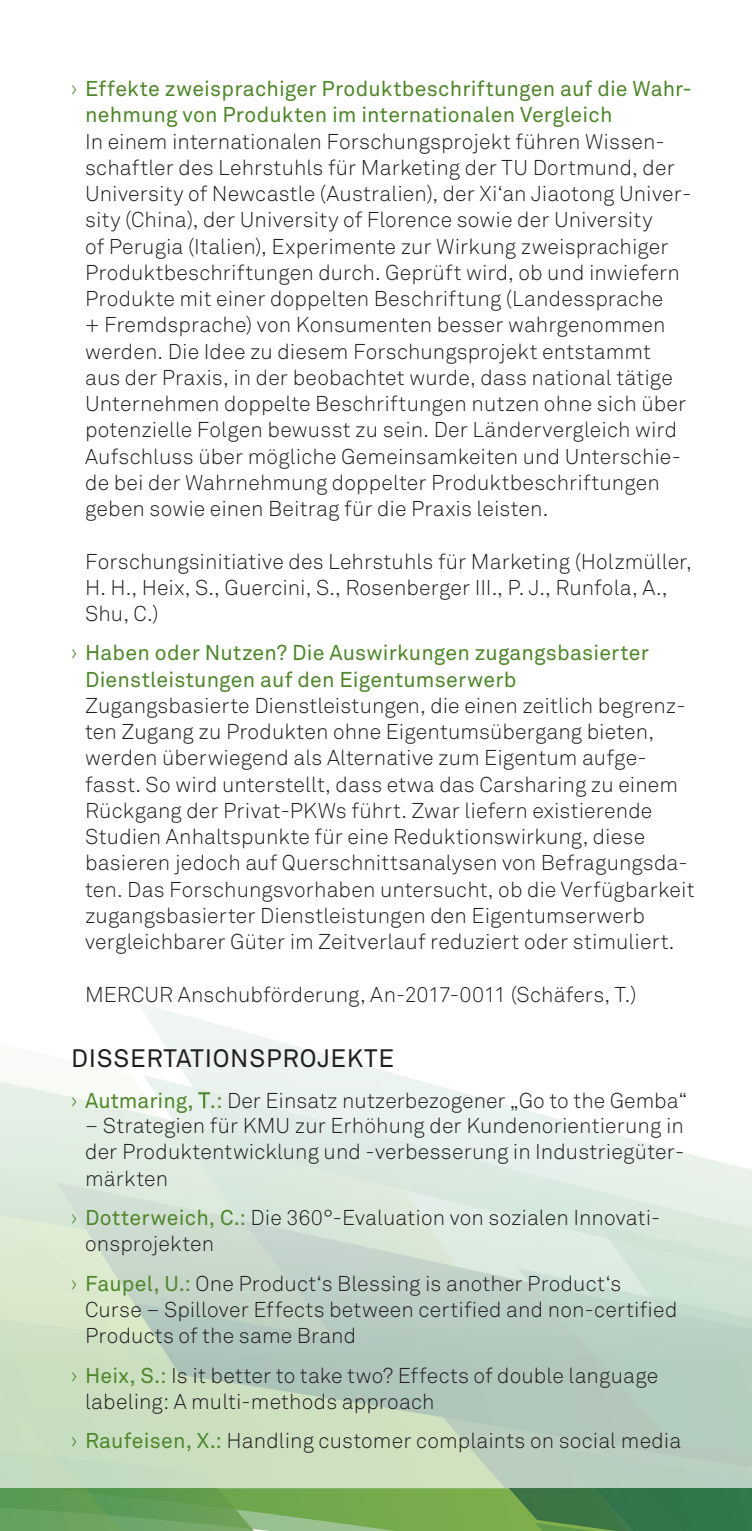
<style>
.page{position:relative;width:752px;height:1531px;background:#fff}
.page>*{position:absolute;margin:0;border:0;box-sizing:border-box;transform-origin:0 0}
.t1{font:25px "Akkurat Pro";letter-spacing:.03em;color:#231f20}
.t2{font:300 21.25px/26.2px "Akkurat Pro";letter-spacing:.005em;color:#231f20}
.t3{font:21.25px/26.2px "Akkurat Pro";letter-spacing:.01em;color:#4f872b}
.s1{font-weight:300}
.s2{color:#4f872b}
.s3{font-weight:400;color:#4f872b}
.s4{font-family:"Akkurat";color:#4f872b}
</style>
<div class="page">
<svg style="left:0;top:1081px;width:137px;height:143px;background:#e0ece1"></svg>
<svg style="left:137px;top:1003px;width:614px;height:221px"></svg>
<svg style="left:0;top:1224px;width:751px;height:307px;background:#b5ceb4"></svg>
<p class="t3" style="left:85px;top:76px;width:607px;text-indent:-14px"><span class="s1">›</span> Effekte zweisprachiger Produktbeschriftungen auf die Wahr&shy;nehmung von Produkten im internationalen Vergleich</p>
<p class="t2" style="left:85px;top:128px;width:607px">In einem internationalen Forschungsprojekt führen Wissen&shy;schaftler des Lehrstuhls für Marketing der TU Dortmund, der University of Newcastle (Australien), der Xi‘an Jiaotong Univer&shy;sity (China), der University of Florence sowie der University<br>of Perugia (Italien), Experimente zur Wirkung zweisprachiger Produktbeschriftungen durch. Geprüft wird, ob und inwiefern Produkte mit einer doppelten Beschriftung (Landessprache<br>+ Fremdsprache) von Konsumenten besser wahrgenommen werden. Die Idee zu diesem Forschungsprojekt entstammt aus der Praxis, in der beobachtet wurde, dass national tätige Unternehmen doppelte Beschriftungen nutzen ohne sich über potenzielle Folgen bewusst zu sein. Der Ländervergleich wird Aufschluss über mögliche Gemeinsamkeiten und Unterschie&shy;de bei der Wahrnehmung doppelter Produktbeschriftungen geben sowie einen Beitrag für die Praxis leisten.</p>
<p class="t2" style="left:85px;top:548px;width:608px">Forschungsinitiative des Lehrstuhls für Marketing (Holzmüller,<br>H. H., Heix, S., Guercini, S., Rosenberger III., P. J., Runfola, A.,<br>Shu, C.)</p>
<p class="t3" style="left:85px;top:640px;width:565px;text-indent:-14px"><span class="s1">›</span> Haben oder Nutzen? Die Auswirkungen zugangsbasierter<br>Dienstleistungen auf den Eigentumserwerb</p>
<p class="t2" style="left:85px;top:692px;width:610px">Zugangsbasierte Dienstleistungen, die einen zeitlich begrenz&shy;ten Zugang zu Produkten ohne Eigentumsübergang bieten, werden überwiegend als Alternative zum Eigentum aufge&shy;fasst. So wird unterstellt, dass etwa das Carsharing zu einem Rückgang der Privat-PKWs führt. Zwar liefern existierende Studien Anhaltspunkte für eine Reduktionswirkung, diese basieren jedoch auf Querschnittsanalysen von Befragungsda&shy;ten. Das Forschungsvorhaben untersucht, ob die Verfügbarkeit zugangsbasierter Dienstleistungen den Eigentumserwerb vergleichbarer Güter im Zeitverlauf reduziert oder stimuliert.</p>
<p class="t2" style="left:85px;top:981px;width:552px">MERCUR Anschubförderung, An-2017-0011 (Schäfers, T.)</p>
<p class="t1" style="left:71px;top:1044px;width:324px">DISSERTATIONSPROJEKTE</p>
<p class="t2" style="left:71px;top:1087px;width:617px"><span class="s2">›</span> <span class="s3">Autmaring,</span> <span class="s4">T</span><span class="s3">.:</span> Der Einsatz nutzerbezogener „Go to the Gemba“</p>
<p class="t2" style="left:85px;top:1112px;width:600px;text-align:justify">– Strategien für KMU zur Erhöhung der Kundenorientierung in der Produktentwicklung und -verbesserung in Industriegüter&shy;märkten</p>
<p class="t2" style="left:85px;top:1204px;width:576px;text-indent:-14px"><span class="s2">›</span> <span class="s3">Dotterweich, C.:</span> Die 360°-Evaluation von sozialen Innovati&shy;onsprojekten</p>
<p class="t2" style="left:85px;top:1270px;width:593px;text-indent:-14px"><span class="s2">›</span> <span class="s3">Faupel, U.:</span> One Product‘s Blessing is another Product‘s<br>Curse – Spillover Effects between certified and non-certified<br>Products of the same Brand</p>
<p class="t2" style="left:85px;top:1362px;width:574px;text-indent:-14px"><span class="s2">›</span> <span class="s3">Heix, S.:</span> Is it better to take two? Effects of double language labeling: A multi-methods approach</p>
<p class="t2" style="left:71px;top:1427px;width:611px"><span class="s2">›</span> <span class="s3">Raufeisen, X.:</span> Handling customer complaints on social media</p>
</div>
